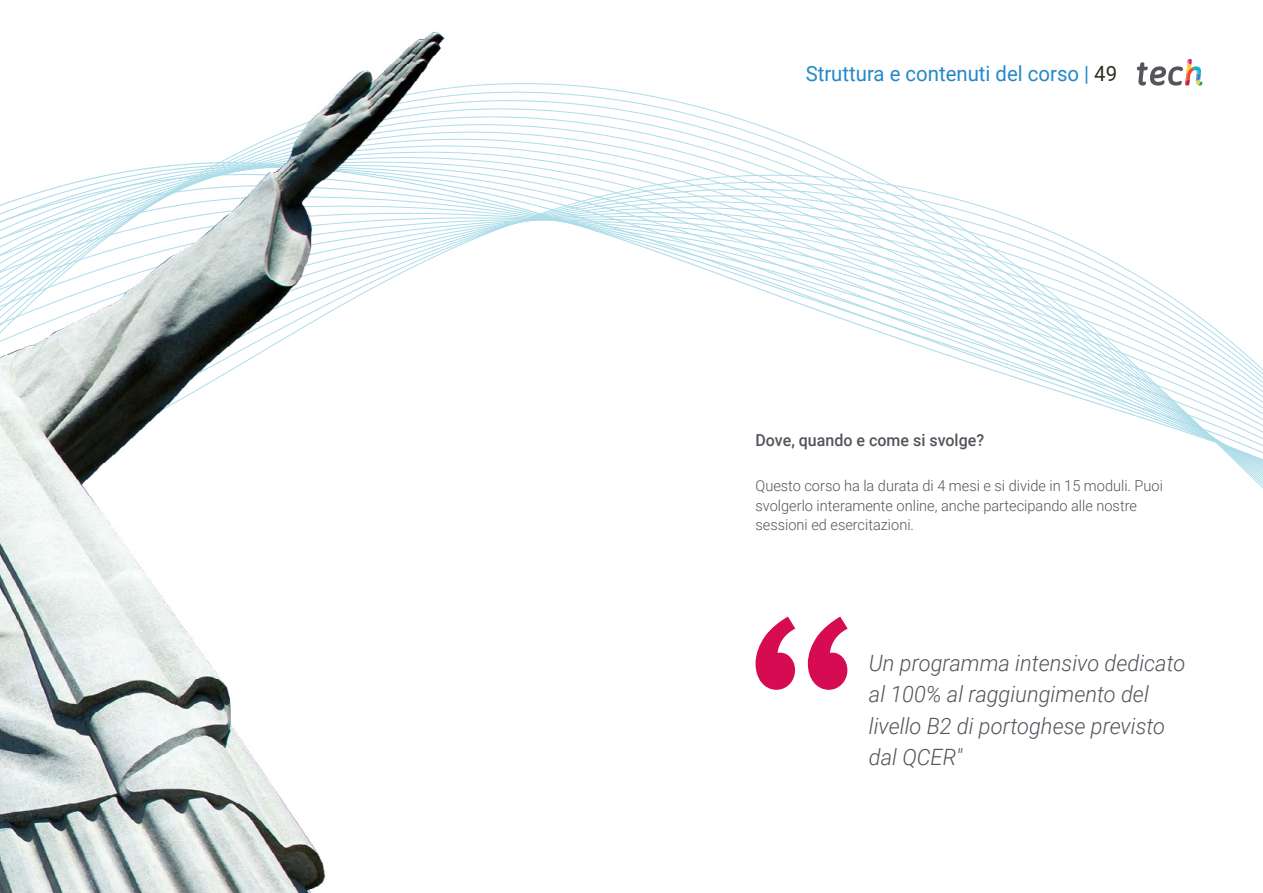
<style>
.page{position:relative;width:1263px;height:893px;background:#fff}
.page>*{position:absolute;margin:0;border:0;box-sizing:border-box;transform-origin:0 0}
.t1{font:italic 300 22.5px/31.5px "Roboto";color:#52555b}
.t2{font:21px "Roboto";color:#2488c9}
.t3{font:500 16.5px "Roboto";color:#52555b}
.t4{font:300 15px/19.5px "Roboto";color:#52555b}
.s1{color:#312e20}
</style>
<div class="page">
<svg style="left:1137px;top:59px;width:65px;height:24px"></svg>
<svg style="left:898px;top:83px;width:365px;height:406px"></svg>
<img style="left:0;top:32px;width:898px;height:861px">
<h2 class="t2" style="left:806px;top:59px;width:313px">Struttura e contenuti del corso | <span class="s1">49</span></h2>
<p class="t3" style="left:755px;top:429px;width:230px">Dove, quando e come si svolge?</p>
<p class="t4" style="left:755px;top:476px;width:409px">Questo corso ha la durata di 4 mesi e si divide in 15 moduli. Puoi svolgerlo interamente online, anche partecipando alle nostre sessioni ed esercitazioni.</p>
<h1 class="t1" style="left:869px;top:646px;width:318px">Un programma intensivo dedicato al 100% al raggiungimento del livello B2 di portoghese previsto dal QCER"</h1>
</div>
